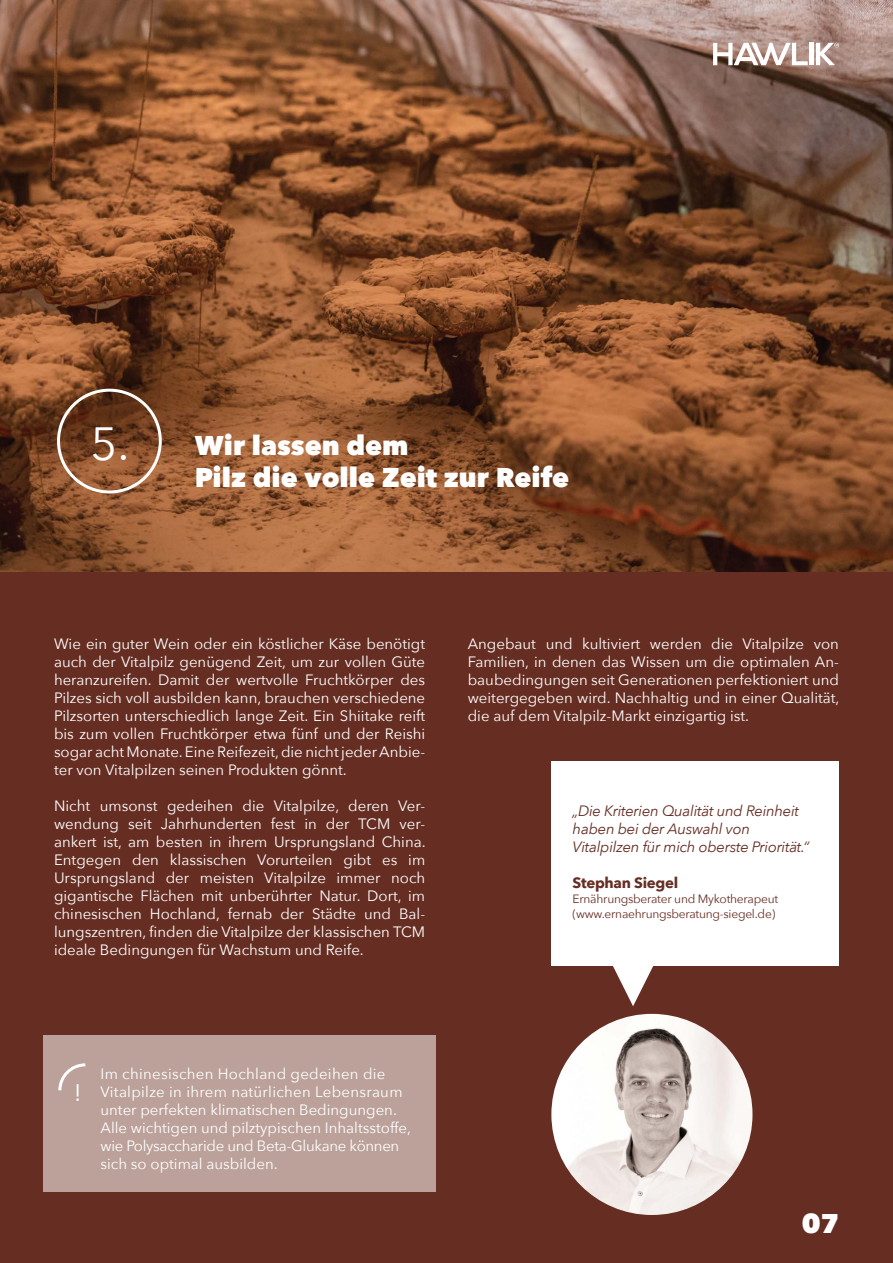
<style>
.page{position:relative;width:893px;height:1263px;background:#662e23}
.page>*{position:absolute;margin:0;border:0;box-sizing:border-box;transform-origin:0 0}
.t1{font:46.5px "Avenir Next";color:#fff}
.t2{font:800 27px/32.4px "Avenir Next";color:#fff}
.t3{font:24px "Avenir Next";color:#fff}
.t4{font:15px/18px "Avenir Next";color:#fff;text-align:justify}
.t5{font:italic 15px/18px "Avenir Next";letter-spacing:-.02em;color:#662e23}
.t6{font:700 15px "Avenir Next";letter-spacing:-.02em;color:#662e23}
.t7{font:12px/15px "Avenir Next";letter-spacing:-.02em;color:#662e23}
</style>
<div class="page">
<img style="left:0;top:0;width:893px;height:571px">
<img style="left:551px;top:1014px;width:201px;height:201px;border-radius:101px">
<div style="left:551px;top:761px;width:288px;height:205px;background:#fff"></div>
<svg style="left:613px;top:966px;width:40px;height:40px"></svg>
<div style="left:57px;top:389px;width:105px;height:104px;border:3px solid #fff;border-radius:50%"></div>
<div style="left:43px;top:1035px;width:393px;height:157px;background:#bba19a"></div>
<svg style="left:58px;top:1063px;width:28px;height:28px"></svg>
<hr style="left:810px;top:43px;width:4px;height:22px;background:#fff">
<svg style="left:713px;top:43px;width:95px;height:22px;background:#cbb8b2"></svg>
<svg style="left:816px;top:43px;width:23px;height:22px"></svg>
<h1 class="t1" style="left:91px;top:404px;width:41px">5.</h1>
<h2 class="t2" style="left:195px;top:429px;width:376px">Wir lassen dem<br>Pilz die volle Zeit zur Reife</h2>
<p class="t4" style="left:54px;top:634px;width:373px">Wie ein guter Wein oder ein köstlicher Käse benötigt auch der Vitalpilz genügend Zeit, um zur vollen Güte heranzureifen. Damit der wertvolle Fruchtkörper des Pilzes sich voll ausbilden kann, brauchen verschiedene Pilzsorten unterschiedlich lange Zeit. Ein Shiitake reift bis zum vollen Fruchtkörper etwa fünf und der Reishi sogar acht Monate. Eine Reifezeit, die nicht jeder Anbie&shy;ter von Vitalpilzen seinen Produkten gönnt.</p>
<p class="t4" style="left:54px;top:796px;width:373px">Nicht umsonst gedeihen die Vitalpilze, deren Ver&shy;wendung seit Jahrhunderten fest in der TCM ver&shy;ankert ist, am besten in ihrem Ursprungsland China.<br>Entgegen den klassischen Vorurteilen gibt es im Ursprungsland der meisten Vitalpilze immer noch gigantische Flächen mit unberührter Natur. Dort, im chinesischen Hochland, fernab der Städte und Bal&shy;lungszentren, finden die Vitalpilze der klassischen TCM ideale Bedingungen für Wachstum und Reife.</p>
<p class="t4" style="left:468px;top:634px;width:373px">Angebaut und kultiviert werden die Vitalpilze von Familien, in denen das Wissen um die optimalen An&shy;baubedingungen seit Generationen perfektioniert und weitergegeben wird. Nachhaltig und in einer Qualität, die auf dem Vitalpilz-Markt einzigartig ist.</p>
<p class="t5" style="left:573px;top:801px;width:238px">„Die Kriterien Qualität und Reinheit haben bei der Auswahl von<br>Vitalpilzen für mich oberste Priorität.“</p>
<p class="t6" style="left:573px;top:870px;width:107px">Stephan Siegel</p>
<p class="t7" style="left:573px;top:891px;width:207px">Ernährungsberater und Mykotherapeut (www.ernaehrungsberatung-siegel.de)</p>
<h3 class="t3" style="left:74px;top:1072px;width:9px">!</h3>
<p class="t4" style="left:101px;top:1064px;width:312px;text-align:left">Im chinesischen Hochland gedeihen die Vitalpilze in ihrem natürlichen Lebensraum unter perfekten klimatischen Bedingungen.<br>Alle wichtigen und pilztypischen Inhaltsstoffe, wie Polysaccharide und Beta-Glukane können sich so optimal ausbilden.</p>
<h2 class="t2" style="left:802px;top:1207px;width:39px">07</h2>
</div>
